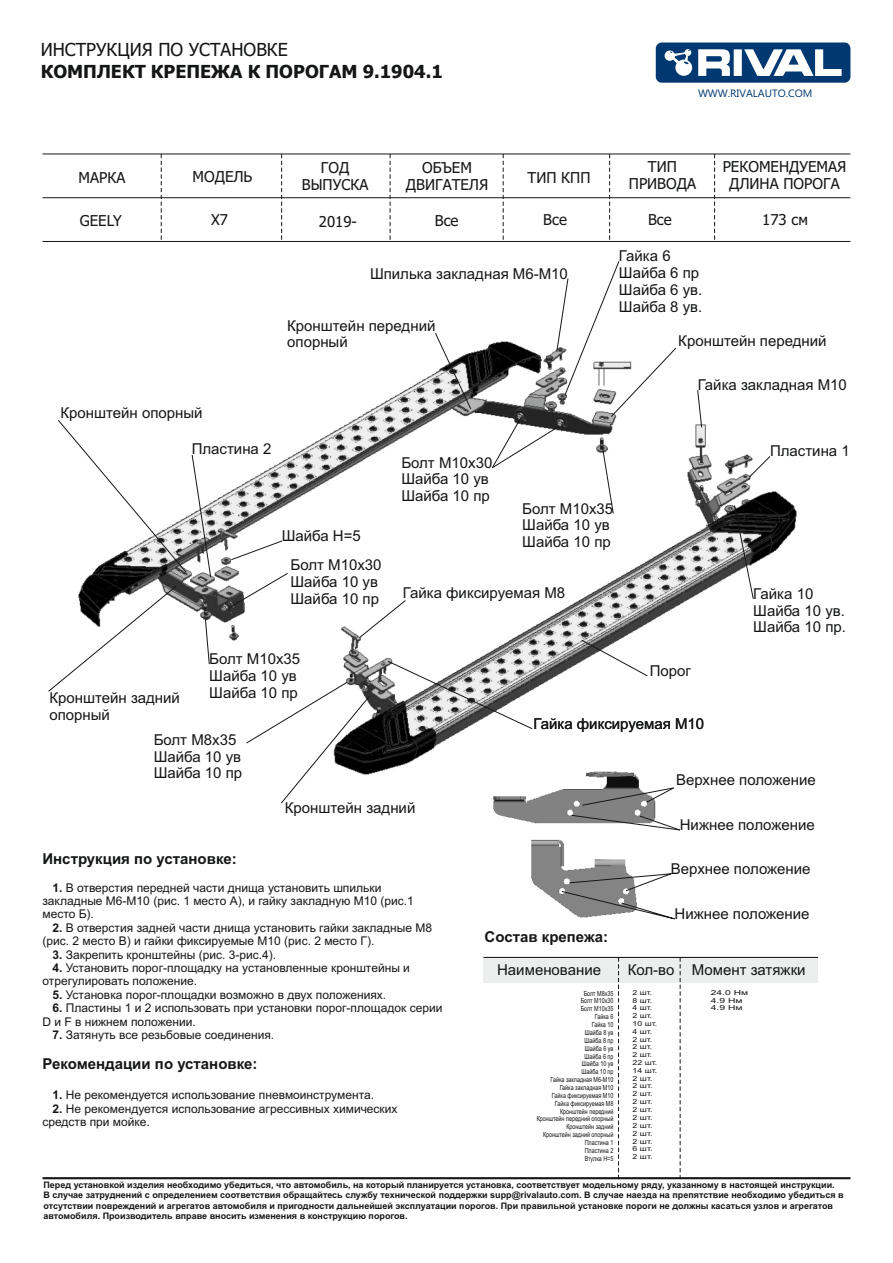
<style>
.page{position:relative;width:893px;height:1263px;background:#fff}
.page>*{position:absolute;margin:0;border:0;box-sizing:border-box;transform-origin:0 0}
.t1{font:700 18px "Tahoma";color:#151616}
.t2{font:18px "Tahoma";color:#151616}
.t3{font:15px/16.8px "Arial";color:#151616}
.t4{font:15px/16.4px "Tahoma";color:#151616;text-align:center}
.t5{font:700 15px "Arial";color:#151616}
.t6{font:12px/13.4px "Arial";color:#151616}
.t7{font:10.65px "Ebrima";color:#003971}
.t8{font:700 9px/10.1px "Arial";color:#151616}
.t9{font:7.05px/7.8px "Arial";color:#151616;text-align:right;scale:.77 1}
.t10{font:7.05px/7.8px "Arial";color:#151616;text-align:justify;scale:1.25 1}
.t11{font:7.05px/7.8px "Arial";color:#151616;scale:1.46 1}
.t12{font:6.9px/7.8px "Arial";color:#151616;scale:1.25 1}
.s1{font-weight:700}
</style>
<div class="page">
<div style="left:483px;top:957px;width:335px;height:25px;background:#eceded"></div>
<hr style="left:43px;top:1177px;width:807px;height:2px;background:#151616">
<svg style="left:618px;top:958px;width:1px;height:219px"></svg>
<hr style="left:483px;top:957px;width:335px;height:1px;background:#151616">
<svg style="left:680px;top:958px;width:1px;height:220px"></svg>
<svg style="left:656px;top:43px;width:194px;height:40px"></svg>
<svg style="left:161px;top:155px;width:1px;height:85px"></svg>
<svg style="left:281px;top:155px;width:1px;height:85px"></svg>
<svg style="left:390px;top:155px;width:1px;height:85px"></svg>
<svg style="left:503px;top:155px;width:1px;height:85px"></svg>
<svg style="left:609px;top:153px;width:3px;height:87px"></svg>
<hr style="left:43px;top:154px;width:807px;height:1px;background:#151616">
<hr style="left:43px;top:241px;width:807px;height:1px;background:#151616">
<hr style="left:43px;top:197px;width:807px;height:1px;background:#151616">
<svg style="left:714px;top:153px;width:2px;height:87px"></svg>
<img style="left:82px;top:343px;width:715px;height:431px">
<svg style="left:580px;top:639px;width:69px;height:38px"></svg>
<svg style="left:58px;top:419px;width:154px;height:159px"></svg>
<svg style="left:48px;top:585px;width:129px;height:107px"></svg>
<svg style="left:434px;top:333px;width:38px;height:77px"></svg>
<svg style="left:697px;top:389px;width:6px;height:39px"></svg>
<svg style="left:733px;top:504px;width:21px;height:96px"></svg>
<svg style="left:491px;top:261px;width:186px;height:253px"></svg>
<svg style="left:245px;top:681px;width:125px;height:123px"></svg>
<svg style="left:227px;top:572px;width:62px;height:38px"></svg>
<svg style="left:387px;top:660px;width:146px;height:70px"></svg>
<svg style="left:358px;top:599px;width:49px;height:40px"></svg>
<svg style="left:204px;top:618px;width:6px;height:47px"></svg>
<svg style="left:230px;top:540px;width:53px;height:21px"></svg>
<img style="left:489px;top:771px;width:170px;height:53px">
<img style="left:531px;top:839px;width:96px;height:65px">
<svg style="left:581px;top:787px;width:93px;height:19px"></svg>
<svg style="left:571px;top:814px;width:109px;height:17px"></svg>
<svg style="left:561px;top:872px;width:114px;height:48px"></svg>
<svg style="left:748px;top:455px;width:23px;height:23px"></svg>
<h1 class="t2" style="left:41px;top:42px;width:249px">ИНСТРУКЦИЯ ПО УСТАНОВКЕ</h1>
<h1 class="t1" style="left:41px;top:64px;width:404px">КОМПЛЕКТ КРЕПЕЖА К ПОРОГАМ 9.1904.1</h1>
<p class="t7" style="left:698px;top:89px;width:116px">WWW.RIVALAUTO.COM</p>
<p class="t4" style="left:79px;top:171px;width:48px">МАРКА</p>
<p class="t4" style="left:302px;top:161px;width:68px">ГОД<br>ВЫПУСКА</p>
<p class="t4" style="left:406px;top:161px;width:84px">ОБЪЕМ<br>ДВИГАТЕЛЯ</p>
<p class="t4" style="left:528px;top:170px;width:64px">ТИП КПП</p>
<p class="t4" style="left:629px;top:160px;width:69px">ТИП<br>ПРИВОДА</p>
<p class="t4" style="left:193px;top:169px;width:61px">МОДЕЛЬ</p>
<p class="t4" style="left:80px;top:214px;width:43px">GEELY</p>
<p class="t4" style="left:211px;top:213px;width:18px">X7</p>
<p class="t4" style="left:319px;top:214px;width:40px">2019-</p>
<p class="t4" style="left:435px;top:213px;width:25px">Все</p>
<p class="t4" style="left:543px;top:213px;width:25px">Все</p>
<p class="t4" style="left:648px;top:213px;width:25px">Все</p>
<p class="t3" style="left:370px;top:266px;width:199px">Шпилька закладная М6-М10</p>
<p class="t3" style="left:619px;top:249px;width:85px">Гайка 6<br>Шайба 6 пр<br>Шайба 6 ув.<br>Шайба 8 ув.</p>
<p class="t4" style="left:723px;top:160px;width:125px">РЕКОМЕНДУЕМАЯ<br>ДЛИНА ПОРОГА</p>
<p class="t4" style="left:762px;top:212px;width:47px">173 см</p>
<p class="t3" style="left:287px;top:318px;width:150px">Кронштейн передний опорный</p>
<p class="t3" style="left:60px;top:406px;width:144px">Кронштейн опорный</p>
<p class="t3" style="left:192px;top:441px;width:81px">Пластина 2</p>
<p class="t3" style="left:282px;top:528px;width:81px">Шайба H=5</p>
<p class="t3" style="left:291px;top:558px;width:93px">Болт М10х30<br>Шайба 10 ув<br>Шайба 10 пр</p>
<p class="t3" style="left:401px;top:455px;width:93px">Болт М10х30<br>Шайба 10 ув<br>Шайба 10 пр</p>
<p class="t3" style="left:522px;top:501px;width:93px">Болт М10х35<br>Шайба 10 ув<br>Шайба 10 пр</p>
<p class="t3" style="left:403px;top:586px;width:164px">Гайка фиксируемая М8</p>
<p class="t3" style="left:678px;top:333px;width:150px">Кронштейн передний</p>
<p class="t3" style="left:698px;top:378px;width:151px">Гайка закладная М10</p>
<p class="t3" style="left:770px;top:444px;width:81px">Пластина 1</p>
<p class="t3" style="left:753px;top:586px;width:94px">Гайка 10<br>Шайба 10 ув.<br>Шайба 10 пр.</p>
<p class="t3" style="left:49px;top:691px;width:132px">Кронштейн задний опорный</p>
<p class="t3" style="left:209px;top:652px;width:93px">Болт М10х35<br>Шайба 10 ув<br>Шайба 10 пр</p>
<p class="t3" style="left:154px;top:732px;width:90px">Болт М8х35<br>Шайба 10 ув<br>Шайба 10 пр</p>
<p class="t3" style="left:285px;top:801px;width:132px">Кронштейн задний</p>
<p class="t5" style="left:42px;top:853px;width:196px">Инструкция по установке:</p>
<p class="t6" style="left:42px;top:882px;width:373px;text-indent:10px"><span class="s1">1.</span> В отверстия передней части днища установить шпильки закладные М6-М10 (рис. 1 место А), и гайку закладную М10 (рис.1 место Б).</p>
<p class="t6" style="left:42px;top:922px;width:391px;text-indent:10px"><span class="s1">2.</span> В отверстия задней части днища установить гайки закладные М8 (рис. 2 место В) и гайки фиксируемые М10 (рис. 2 место Г).</p>
<p class="t6" style="left:52px;top:949px;width:225px"><span class="s1">3.</span> Закрепить кронштейны (рис. 3-рис.4).</p>
<p class="t6" style="left:42px;top:962px;width:369px;text-indent:10px"><span class="s1">4.</span> Установить порог-площадку на установленные кронштейны и отрегулировать положение.</p>
<p class="t6" style="left:52px;top:989px;width:335px"><span class="s1">5.</span> Установка порог-площадки возможно в двух положениях.</p>
<p class="t6" style="left:42px;top:1002px;width:401px;text-indent:10px"><span class="s1">6.</span> Пластины 1 и 2 использовать при установки порог-площадок серии<br>D и F в нижнем положении.</p>
<p class="t6" style="left:52px;top:1029px;width:223px"><span class="s1">7.</span> Затянуть все резьбовые соединения.</p>
<p class="t5" style="left:42px;top:1058px;width:217px">Рекомендации по установке:</p>
<p class="t6" style="left:52px;top:1089px;width:323px"><span class="s1">1.</span> Не рекомендуется использование пневмоинструмента.</p>
<p class="t6" style="left:42px;top:1103px;width:357px;text-indent:10px"><span class="s1">2.</span> Не рекомендуется использование агрессивных химических средств при мойке.</p>
<p class="t3" style="left:650px;top:663px;width:43px">Порог</p>
<p class="t3" style="left:533px;top:716px;width:172px">Гайка фиксируемая М10</p>
<p class="t5" style="left:485px;top:931px;width:125px">Состав крепежа:</p>
<p class="t3" style="left:676px;top:773px;width:141px">Верхнее положение</p>
<p class="t3" style="left:680px;top:818px;width:136px">Нижнее положение</p>
<p class="t3" style="left:671px;top:861px;width:141px">Верхнее положение</p>
<p class="t3" style="left:674px;top:906px;width:136px">Нижнее положение</p>
<p class="t3" style="left:497px;top:963px;width:105px">Наименование</p>
<p class="t3" style="left:628px;top:962px;width:179px">Кол-во Момент затяжки</p>
<p class="t9" style="left:581px;top:990px;width:44px;text-align:center">Болт М8x35<br>Болт М10х30</p>
<p class="t9" style="left:585px;top:1029px;width:39px;text-align:justify">Шайба 8 ув Шайба 8 пр Шайба 6 ув Шайба 6 пр</p>
<p class="t9" style="left:581px;top:1005px;width:44px">Болт М10х35<br>Гайка 6<br>Гайка 10</p>
<p class="t9" style="left:582px;top:1061px;width:43px;text-align:left">Шайба 10 ув<br>Шайба 10 пр</p>
<p class="t9" style="left:552px;top:1084px;width:81px">Гайка закладная М10<br>Гайка фиксируемая М10<br>Гайка фиксируемая М8</p>
<p class="t9" style="left:537px;top:1116px;width:101px">Кронштейн передний опорный</p>
<p class="t9" style="left:550px;top:1076px;width:83px">Гайка закладная М6-М10</p>
<p class="t9" style="left:560px;top:1108px;width:71px">Кронштейн передний</p>
<p class="t9" style="left:543px;top:1123px;width:93px">Кронштейн задний<br>Кронштейн задний опорный<br>Пластина 1<br>Пластина 2<br>Втулка Н=5</p>
<p class="t12" style="left:633px;top:989px;width:21px">2 шт.<br>8 шт.<br>4 шт.<br>2 шт.<br>10 шт.<br>4 шт.<br>2 шт.<br>2 шт.<br>2 шт.<br>22 шт.<br>14 шт.</p>
<p class="t10" style="left:633px;top:1075px;width:17px">2 шт.<br>2 шт.<br>2 шт.<br>2 шт.<br>2 шт.<br>2 шт.<br>2 шт.<br>2 шт.<br>2 шт.<br>6 шт.<br>2 шт.</p>
<p class="t11" style="left:711px;top:989px;width:27px">24.0 Нм<br>4.9 Нм<br>4.9 Нм</p>
<p class="t8" style="left:43px;top:1181px;width:802px">Перед установкой изделия необходимо убедиться, что автомобиль, на который планируется установка, соответствует модельному ряду, указанному в настоящей инструкции.<br>В случае затруднений с определением соответствия обращайтесь службу технической поддержки supp@rivalauto.com. В случае наезда на препятствие необходимо убедиться в отсутствии повреждений и агрегатов автомобиля и пригодности дальнейшей эксплуатации порогов. При правильной установке пороги не должны касаться узлов и агрегатов автомобиля. Производитель вправе вносить изменения в конструкцию порогов.</p>
</div>
